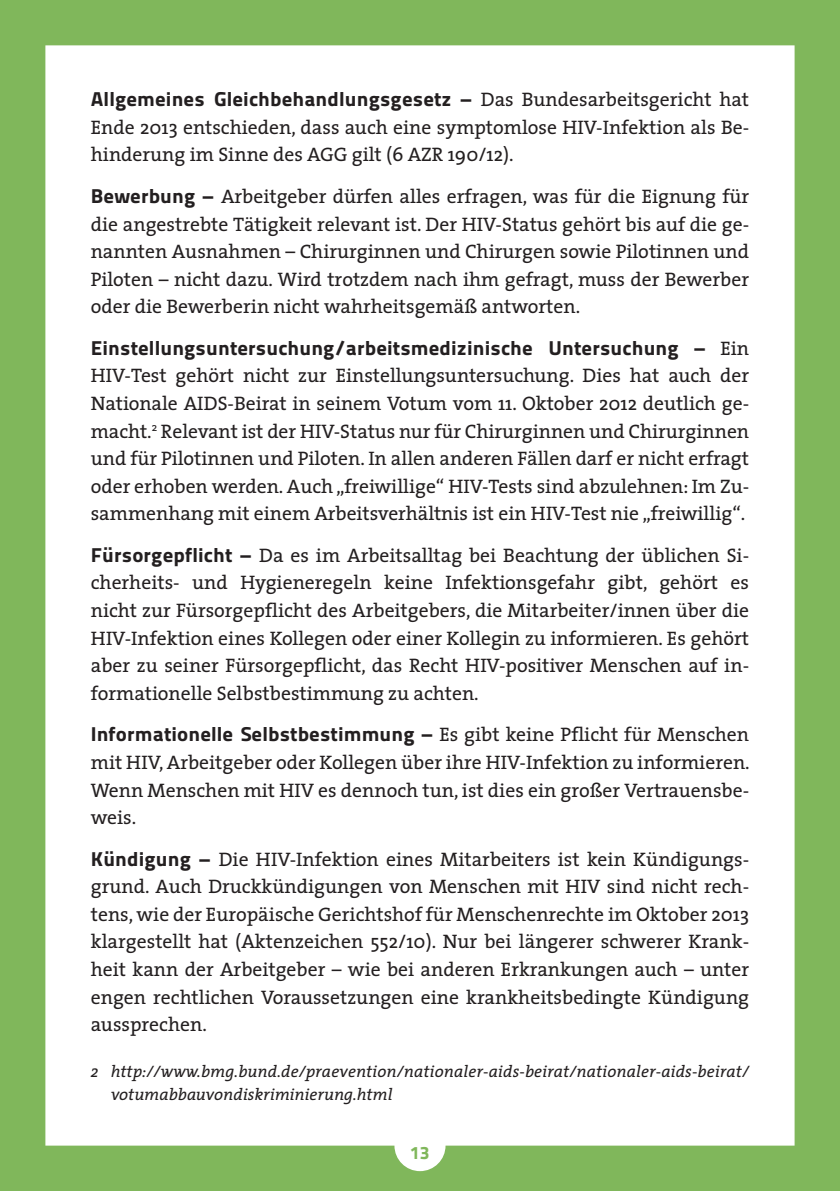
<style>
.page{position:relative;width:840px;height:1191px;background:#fff}
.page>*{position:absolute;margin:0;border:0;box-sizing:border-box;transform-origin:0 0}
.t1{font:20px "Titillium Maps 26 L 999 wt";letter-spacing:.005em;color:#231f20;scale:1.05 1}
.t2{font:19.6px/27.6px "The Serif";color:#231f20;text-align:justify}
.t3{font:18px "Titillium Maps 26 L 999 wt";color:#80b75b}
.t4{font:italic 16.6px/23.6px "The Serif";color:#231f20}
.s1{font-family:"The Serif";font-size:19.6px}
.s2{font-family:"Titillium Maps 26 L 999 wt";font-size:20px}
</style>
<div class="page">
<div style="left:0;top:0;width:839px;height:1191px;background:#80b75b"></div>
<div style="left:45px;top:45px;width:749px;height:1126px;background:#fff"></div>
<p class="t1" style="left:91px;top:84px;width:628px">Allgemeines Gleichbehandlungsgesetz – <span class="s1">Das Bundesarbeitsgericht hat</span></p>
<p class="t2" style="left:91px;top:113px;width:659px">Ende 2013 entschieden, dass auch eine symptomlose HIV-Infektion als Be&shy;hinderung im Sinne des AGG gilt (6 AZR 190/12).</p>
<p class="t2" style="left:91px;top:182px;width:659px"><span class="s2">Bewerbung –</span> Arbeitgeber dürfen alles erfragen, was für die Eignung für die angestrebte Tätigkeit relevant ist. Der HIV-Status gehört bis auf die ge&shy;nannten Ausnahmen – Chirurginnen und Chirurgen sowie Pilotinnen und Piloten – nicht dazu. Wird trotzdem nach ihm gefragt, muss der Bewerber oder die Bewerberin nicht wahrheitsgemäß antworten.</p>
<p class="t1" style="left:91px;top:332px;width:628px">Einstellungsuntersuchung/arbeitsmedizinische Untersuchung – <span class="s1">Ein</span></p>
<p class="t2" style="left:91px;top:361px;width:659px">HIV-Test gehört nicht zur Einstellungsuntersuchung. Dies hat auch der Nationale AIDS-Beirat in seinem Votum vom 11. Oktober 2012 deutlich ge&shy;macht.<sup>2</sup> Relevant ist der HIV-Status nur für Chirurginnen und Chirurginnen und für Pilotinnen und Piloten. In allen anderen Fällen darf er nicht erfragt oder erhoben werden. Auch „freiwillige“ HIV-Tests sind abzulehnen: Im Zu&shy;sammenhang mit einem Arbeitsverhältnis ist ein HIV-Test nie „freiwillig“.</p>
<p class="t2" style="left:91px;top:541px;width:659px"><span class="s2">Fürsorgepflicht –</span> Da es im Arbeitsalltag bei Beachtung der üblichen Si&shy;cherheits- und Hygieneregeln keine Infektionsgefahr gibt, gehört es nicht zur Fürsorgepflicht des Arbeitgebers, die Mitarbeiter/innen über die HIV-Infektion eines Kollegen oder einer Kollegin zu informieren. Es gehört aber zu seiner Fürsorgepflicht, das Recht HIV-positiver Menschen auf in&shy;formationelle Selbstbestimmung zu achten.</p>
<p class="t1" style="left:91px;top:718px;width:628px">Informationelle Selbstbestimmung – <span class="s1">Es gibt keine Pflicht für Menschen</span></p>
<p class="t2" style="left:91px;top:748px;width:660px">mit HIV, Arbeitgeber oder Kollegen über ihre HIV-Infektion zu informieren.<br>Wenn Menschen mit HIV es dennoch tun, ist dies ein großer Vertrauensbe&shy;weis.</p>
<p class="t2" style="left:91px;top:844px;width:659px"><span class="s2">Kündigung –</span> Die HIV-Infektion eines Mitarbeiters ist kein Kündigungs&shy;grund. Auch Druckkündigungen von Menschen mit HIV sind nicht rech&shy;tens, wie der Europäische Gerichtshof für Menschenrechte im Oktober 2013 klargestellt hat (Aktenzeichen 552/10). Nur bei längerer schwerer Krank&shy;heit kann der Arbeitgeber – wie bei anderen Erkrankungen auch – unter engen rechtlichen Voraussetzungen eine krankheitsbedingte Kündigung aussprechen.</p>
<p class="t4" style="left:111px;top:1058px;width:639px;text-indent:-20px">2 http://www.bmg.bund.de/praevention/nationaler-aids-beirat/nationaler-aids-beirat/ votumabbauvondiskriminierung.html</p>
<p class="t3" style="left:410px;top:1138px;width:21px">13</p>
</div>
